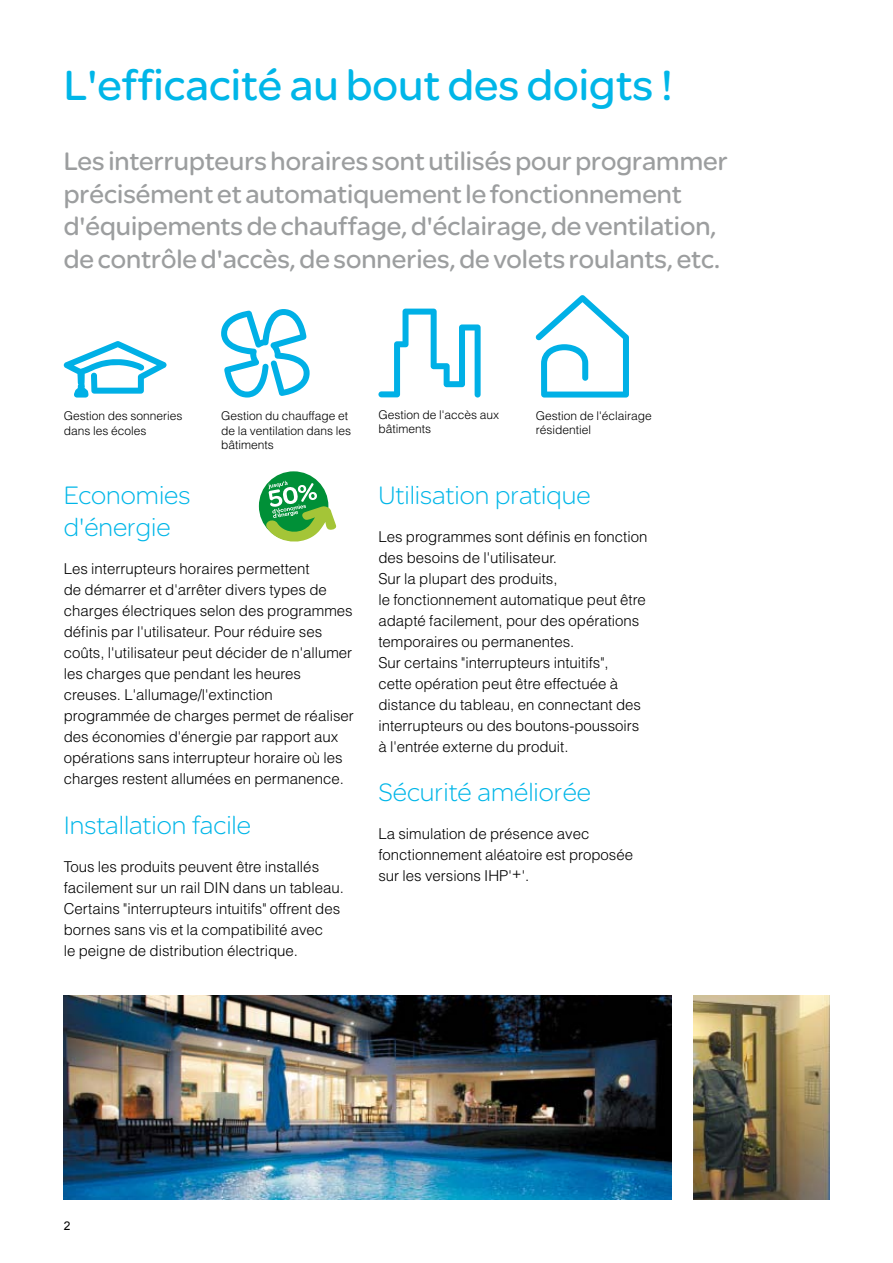
<style>
.page{position:relative;width:893px;height:1263px;background:#fff}
.page>*{position:absolute;margin:0;border:0;box-sizing:border-box;transform-origin:0 0}
.t1{font:45px "SE Optimist";color:#00b6e8}
.t2{font:27px/32.4px "SE Optimist";color:#9c9e9f}
.t3{font:300 27px/32.4px "SE Optimist";color:#00b6e8}
.t4{font:300 15px/21px "Helvetica";color:#000}
.t5{font:300 12px/14.4px "Helvetica";color:#000}
.t6{font:12px "Arial";color:#000}
</style>
<div class="page">
<svg style="left:64px;top:341px;width:103px;height:56px"></svg>
<svg style="left:378px;top:309px;width:103px;height:88px"></svg>
<svg style="left:221px;top:309px;width:89px;height:88px"></svg>
<svg style="left:536px;top:295px;width:93px;height:102px"></svg>
<img style="left:64px;top:995px;width:608px;height:204px">
<img style="left:693px;top:995px;width:136px;height:204px">
<div style="left:259px;top:471px;width:69px;height:70px;background:#009037;border-radius:50%"></div>
<svg style="left:265px;top:481px;width:71px;height:61px"></svg>
<h1 class="t1" style="left:64px;top:54px;width:610px">L'efficacité au bout des doigts !</h1>
<h2 class="t2" style="left:64px;top:145px;width:666px">Les interrupteurs horaires sont utilisés pour programmer précisément et automatiquement le fonctionnement d'équipements de chauffage, d'éclairage, de ventilation, de contrôle d'accès, de sonneries, de volets roulants, etc.</h2>
<p class="t5" style="left:64px;top:409px;width:120px">Gestion des sonneries dans les écoles</p>
<p class="t5" style="left:221px;top:409px;width:132px">Gestion du chauffage et de la ventilation dans les bâtiments</p>
<p class="t5" style="left:378px;top:407px;width:122px">Gestion de l'accès aux bâtiments</p>
<p class="t5" style="left:536px;top:408px;width:118px">Gestion de l'éclairage résidentiel</p>
<h2 class="t3" style="left:64px;top:478px;width:128px">Economies d'énergie</h2>
<p class="t4" style="left:64px;top:558px;width:292px">Les interrupteurs horaires permettent<br>de démarrer et d'arrêter divers types de charges électriques selon des programmes définis par l'utilisateur. Pour réduire ses coûts, l'utilisateur peut décider de n'allumer les charges que pendant les heures creuses. L'allumage/l'extinction programmée de charges permet de réaliser des économies d'énergie par rapport aux opérations sans interrupteur horaire où les charges restent allumées en permanence.</p>
<h2 class="t3" style="left:64px;top:808px;width:189px">Installation facile</h2>
<p class="t4" style="left:64px;top:856px;width:282px">Tous les produits peuvent être installés facilement sur un rail DIN dans un tableau.<br>Certains "interrupteurs intuitifs" offrent des bornes sans vis et la compatibilité avec<br>le peigne de distribution électrique.</p>
<h2 class="t3" style="left:378px;top:478px;width:214px">Utilisation pratique</h2>
<p class="t4" style="left:378px;top:526px;width:270px">Les programmes sont définis en fonction des besoins de l'utilisateur.<br>Sur la plupart des produits,<br>le fonctionnement automatique peut être adapté facilement, pour des opérations temporaires ou permanentes.<br>Sur certains "interrupteurs intuitifs",<br>cette opération peut être effectuée à distance du tableau, en connectant des interrupteurs ou des boutons-poussoirs à l'entrée externe du produit.</p>
<h2 class="t3" style="left:378px;top:775px;width:214px">Sécurité améliorée</h2>
<p class="t4" style="left:378px;top:823px;width:256px">La simulation de présence avec fonctionnement aléatoire est proposée sur les versions IHP'+'.</p>
<p class="t6" style="left:64px;top:1218px;width:8px">2</p>
</div>
